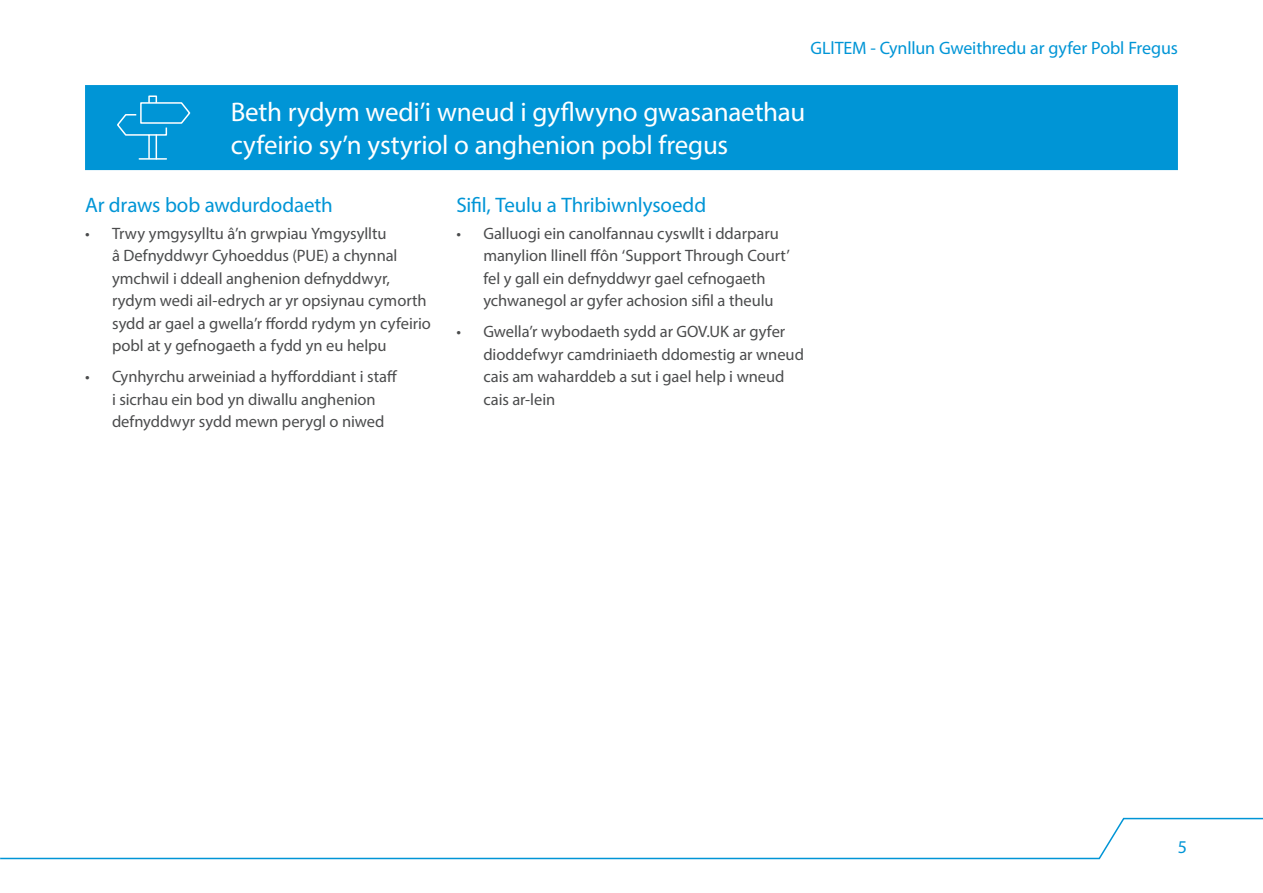
<style>
.page{position:relative;width:1263px;height:893px;background:#fff}
.page>*{position:absolute;margin:0;border:0;box-sizing:border-box;transform-origin:0 0}
.Body_text{font:27px/32.4px "Myriad Pro";letter-spacing:-.01em;color:#fff}
.Heading_2{font:21px "Myriad Pro";letter-spacing:-.01em;color:#0095d6}
.t1{font:18px "Myriad Pro";letter-spacing:-.01em;color:#0095d6}
.t2{font:16.5px/22.5px "Myriad Pro";letter-spacing:-.005em;color:#4b4c4d}
</style>
<div class="page">
<svg style="left:2px;top:817px;width:1261px;height:43px"></svg>
<div style="left:85px;top:85px;width:1093px;height:85px;background:#0095d6"></div>
<svg style="left:116px;top:95px;width:75px;height:65px;background:#159ed9"></svg>
<hr style="left:139px;top:158px;width:27px;height:2px;background:#fff">
<p class="t1" style="left:810px;top:37px;width:369px">GLlTEM - Cynllun Gweithredu ar gyfer Pobl Fregus</p>
<p class="Body_text" style="left:231px;top:96px;width:576px">Beth rydym wedi’i wneud i gyflwyno gwasanaethau cyfeirio sy’n ystyriol o anghenion pobl fregus</p>
<p class="Heading_2" style="left:85px;top:192px;width:249px">Ar draws bob awdurdodaeth</p>
<p class="t2" style="left:112px;top:222px;width:320px;text-indent:-27px">• Trwy ymgysylltu â’n grwpiau Ymgysylltu<br>â Defnyddwyr Cyhoeddus (PUE) a chynnal ymchwil i ddeall anghenion defnyddwyr, rydym wedi ail-edrych ar yr opsiynau cymorth sydd ar gael a gwella’r ffordd rydym yn cyfeirio pobl at y gefnogaeth a fydd yn eu helpu</p>
<p class="t2" style="left:112px;top:365px;width:287px;text-indent:-27px">• Cynhyrchu arweiniad a hyfforddiant i staff i sicrhau ein bod yn diwallu anghenion defnyddwyr sydd mewn perygl o niwed</p>
<p class="Heading_2" style="left:456px;top:192px;width:251px">Sifil, Teulu a Thribiwnlysoedd</p>
<p class="t2" style="left:483px;top:222px;width:308px;text-indent:-27px">• Galluogi ein canolfannau cyswllt i ddarparu manylion llinell ffôn ‘Support Through Court’ fel y gall ein defnyddwyr gael cefnogaeth ychwanegol ar gyfer achosion sifil a theulu</p>
<p class="t2" style="left:483px;top:320px;width:322px;text-indent:-27px">• Gwella’r wybodaeth sydd ar GOV.UK ar gyfer dioddefwyr camdriniaeth ddomestig ar wneud cais am waharddeb a sut i gael help i wneud cais ar-lein</p>
<p class="t1" style="left:1178px;top:835px;width:11px">5</p>
</div>
